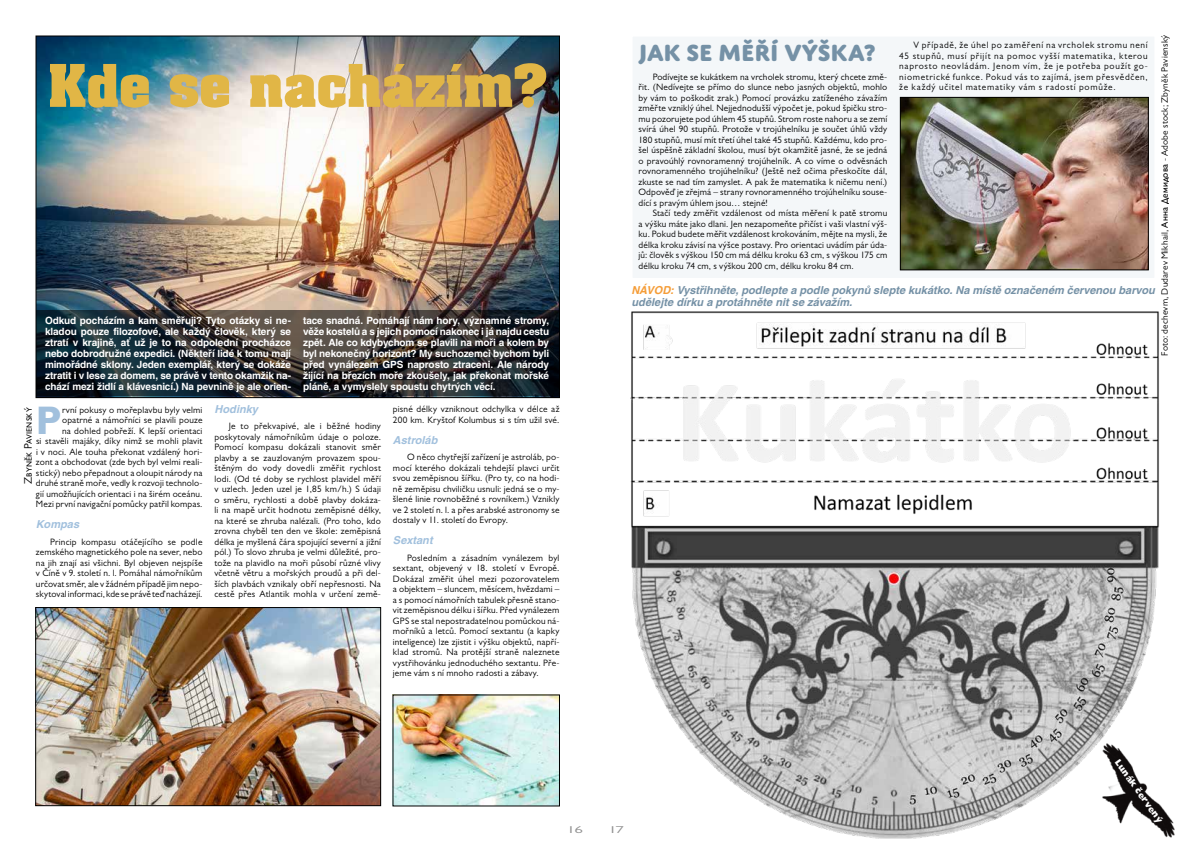
<style>
.page{position:relative;width:1191px;height:842px;background:#fff}
.page>*{position:absolute;margin:0;border:0;box-sizing:border-box;transform-origin:0 0}
.t1{font:700 50px "Aachen";letter-spacing:.015em;color:#e1b646}
.t2{font:700 40.1px "Gill Sans MT Pro";color:#a1c0dd}
.t3{font:800 25px "Domus Titling";letter-spacing:-.005em;color:#7591a6}
.t4{font:italic 700 11px/12px "Helvetica CE";color:#7591a6}
.t5{font:italic 700 11px "Helvetica CE";color:#a1c0dd}
.t6{font:11px "Gill Sans MT Pro";letter-spacing:.015em;color:#000}
.t7{font:700 10px/11px "Helvetica CE";letter-spacing:-.015em;color:#fff;text-align:justify}
.t8{font:10px "Gill Sans MT Pro";color:#909090;scale:1.7 1}
.t9{font:9.3px/10.5px "Gill Sans MT Pro";letter-spacing:.015em;color:#000;text-align:justify}
.t10{font:800 9.3px "Gill Sans MT Pro";color:#fff}
.s1{font-family:"Gill Sans Nova"}
.s2{color:#f59d38}
</style>
<div class="page">
<div style="left:633px;top:37px;width:521px;height:241px;background:#f4f7f9"></div>
<img style="left:630px;top:311px;width:529px;height:528px">
<img style="left:38px;top:38px;width:519px;height:272px">
<svg style="left:36px;top:310px;width:523px;height:86px;background:#292c2f"></svg>
<img style="left:38px;top:609px;width:341px;height:195px">
<div style="left:36px;top:607px;width:345px;height:199px;border:1px solid #000"></div>
<img style="left:395px;top:697px;width:162px;height:107px">
<img style="left:902px;top:99px;width:244px;height:169px">
<div style="left:900px;top:97px;width:248px;height:173px;border:1px solid #000"></div>
<img style="left:1021px;top:719px;width:154px;height:120px">
<h1 class="t1" style="left:48px;top:48px;width:501px">Kde se nacházím?</h1>
<p class="t7" style="left:45px;top:315px;width:248px">Odkud pocházím a kam směřuji? Tyto otázky si ne&shy;kladou pouze filozofové, ale každý člověk, který se ztratí v krajině, ať už je to na odpolední procházce nebo dobrodružné expedici. (Někteří lidé k tomu mají mimořádné sklony. Jeden exemplář, který se dokáže ztratit i v lese za domem, se právě v tento okamžik na&shy;chází mezi židlí a klávesnicí.) Na pevnině je ale orien-</p>
<p class="t7" style="left:303px;top:315px;width:248px">tace snadná. Pomáhají nám hory, významné stromy, věže kostelů a s jejich pomocí nakonec i já najdu cestu zpět. Ale co kdybychom se plavili na moři a kolem by byl nekonečný horizont? My suchozemci bychom byli před vynálezem GPS naprosto ztraceni. Ale národy žijící na březích moře zkoušely, jak překonat mořské pláně, a vymyslely spoustu chytrých věcí.</p>
<p class="t9" style="left:36px;top:404px;width:168px;text-align:right">rvní pokusy o mořeplavbu byly velmi opatrné a námořníci se plavili pouze<br>na dohled pobřeží. K lepší orientaci<br>si stavěli majáky, díky nimž se mohli plavit i v noci. Ale touha překonat vzdálený hori&shy;zont a obchodovat (zde bych byl velmi reali&shy;stický) nebo přepadnout a oloupit národy na druhé straně moře, vedly k rozvoji technolo&shy;gií umožňujících orientaci i na širém oceánu.<br>Mezi první navigační pomůcky patřil kompas.</p>
<p class="t5" style="left:36px;top:517px;width:45px">Kompas</p>
<p class="t9" style="left:36px;top:536px;width:168px;text-indent:14px">Princip kompasu otáčejícího se podle zemského magnetického pole na sever, nebo na jih znají asi všichni. Byl objeven nejspíše v Číně v 9. století n. l. Pomáhal námořníkům určovat směr, ale v žádném případě jim nepo&shy;skytoval informaci, kde se právě teď nacházejí.</p>
<h2 class="t2" style="left:36px;top:395px;width:28px">P</h2>
<p class="t6" style="left:22px;top:484px;width:78px;rotate:-90deg">Zbyněk Pavienský</p>
<p class="t5" style="left:214px;top:402px;width:45px">Hodinky</p>
<p class="t9" style="left:214px;top:421px;width:168px;text-indent:14px">Je to překvapivé, ale i běžné hodiny poskytovaly námořníkům údaje o poloze.<br>Pomocí kompasu dokázali stanovit směr plavby a se zauzlovaným provazem spou&shy;štěným do vody dovedli změřit rychlost lodi. (Od té doby se rychlost plavidel měří v uzlech. Jeden uzel je 1,85 km/h.) S údaji o směru, rychlosti a době plavby dokáza&shy;li na mapě určit hodnotu zeměpisné délky, na které se zhruba nalézali. (Pro toho, kdo zrovna chyběl ten den ve škole: zeměpisná délka je myšlená čára spojující severní a jižní pól.) To slovo zhruba je velmi důležité, pro&shy;tože na plavidlo na moři působí různé vlivy včetně větru a mořských proudů a při del&shy;ších plavbách vznikaly obří nepřesnosti. Na cestě přes Atlantik mohla v určení země-</p>
<p class="t9" style="left:393px;top:404px;width:168px">pisné délky vzniknout odchylka v délce až<br>200 km. Kryštof Kolumbus si s tím užil své.</p>
<p class="t5" style="left:393px;top:433px;width:46px">Astroláb</p>
<p class="t9" style="left:393px;top:452px;width:168px;text-indent:14px">O něco chytřejší zařízení je astroláb, po&shy;mocí kterého dokázali tehdejší plavci určit svou zeměpisnou šířku. (Pro ty, co na hodi&shy;ně zeměpisu chviličku usnuli: jedná se o my&shy;šlené linie rovnoběžné s rovníkem.) Vznikly ve 2 století n. l. a přes arabské astronomy se dostaly v 11. století do Evropy.</p>
<p class="t5" style="left:393px;top:533px;width:41px">Sextant</p>
<p class="t9" style="left:393px;top:552px;width:168px;text-indent:14px">Posledním a zásadním vynálezem byl sextant, objevený v 18. století v Evropě.<br>Dokázal změřit úhel mezi pozorovatelem a objektem – sluncem, měsícem, hvězdami – a s pomocí námořních tabulek přesně stano&shy;vit zeměpisnou délku i šířku. Před vynálezem GPS se stal nepostradatelnou pomůckou ná&shy;mořníků a letců. Pomocí sextantu (a kapky inteligence) lze zjistit i výšku objektů, napří&shy;klad stromů. Na protější straně naleznete vystřihovánku jednoduchého sextantu. Pře&shy;jeme vám s ní mnoho radosti a zábavy.</p>
<p class="t9" style="left:1159px;top:356px;width:322px;rotate:-90deg">Foto: dechevm, Dudarev Mikhail, <span class="s1">Анна Демидова</span> - Adobe stock; Zbyněk Pavienský</p>
<h3 class="t3" style="left:638px;top:37px;width:238px">JAK SE MĚŘÍ VÝŠKA?</h3>
<p class="t9" style="left:638px;top:71px;width:250px;text-indent:14px">Podívejte se kukátkem na vrcholek stromu, který chcete změ&shy;řit. (Nedívejte se přímo do slunce nebo jasných objektů, mohlo by vám to poškodit zrak.) Pomocí provázku zatíženého závažím změřte vzniklý úhel. Nejjednodušší výpočet je, pokud špičku stro&shy;mu pozorujete pod úhlem 45 stupňů. Strom roste nahoru a se zemí svírá úhel 90 stupňů. Protože v trojúhelníku je součet úhlů vždy 180 stupňů, musí mít třetí úhel také 45 stupňů. Každému, kdo pro&shy;šel úspěšně základní školou, musí být okamžitě jasné, že se jedná o pravoúhlý rovnoramenný trojúhelník. A co víme o odvěsnách rovnoramenného trojúhelníku? (Ještě než očima přeskočíte dál, zkuste se nad tím zamyslet. A pak že matematika k ničemu není.)<br>Odpověď je zřejmá – strany rovnoramenného trojúhelníku souse&shy;dící s pravým úhlem jsou… stejné!</p>
<p class="t9" style="left:638px;top:208px;width:250px;text-indent:14px">Stačí tedy změřit vzdálenost od místa měření k patě stromu a výšku máte jako dlani. Jen nezapomeňte přičíst i vaši vlastní výš&shy;ku. Pokud budete měřit vzdálenost krokováním, mějte na mysli, že délka kroku závisí na výšce postavy. Pro orientaci uvádím pár úda&shy;jů: člověk s výškou 150 cm má délku kroku 63 cm, s výškou 175 cm délku kroku 74 cm, s výškou 200 cm, délku kroku 84 cm.</p>
<p class="t9" style="left:899px;top:40px;width:250px;text-indent:14px">V případě, že úhel po zaměření na vrcholek stromu není 45 stupňů, musí přijít na pomoc vyšší matematika, kterou naprosto neovládám. Jenom vím, že je potřeba použít go&shy;niometrické funkce. Pokud vás to zajímá, jsem přesvědčen, že každý učitel matematiky vám s radostí pomůže.</p>
<p class="t4" style="left:631px;top:284px;width:525px"><span class="s2">NÁVOD:</span> Vystřihněte, podlepte a podle pokynů slepte kukátko. Na místě označeném červenou barvou udělejte dírku a protáhněte nit se závažím.</p>
<p class="t8" style="left:567px;top:824px;width:11px">16</p>
<p class="t8" style="left:608px;top:824px;width:11px">17</p>
<p class="t10" style="left:1121px;top:757px;width:77px;rotate:54deg">Lunák červený</p>
</div>
